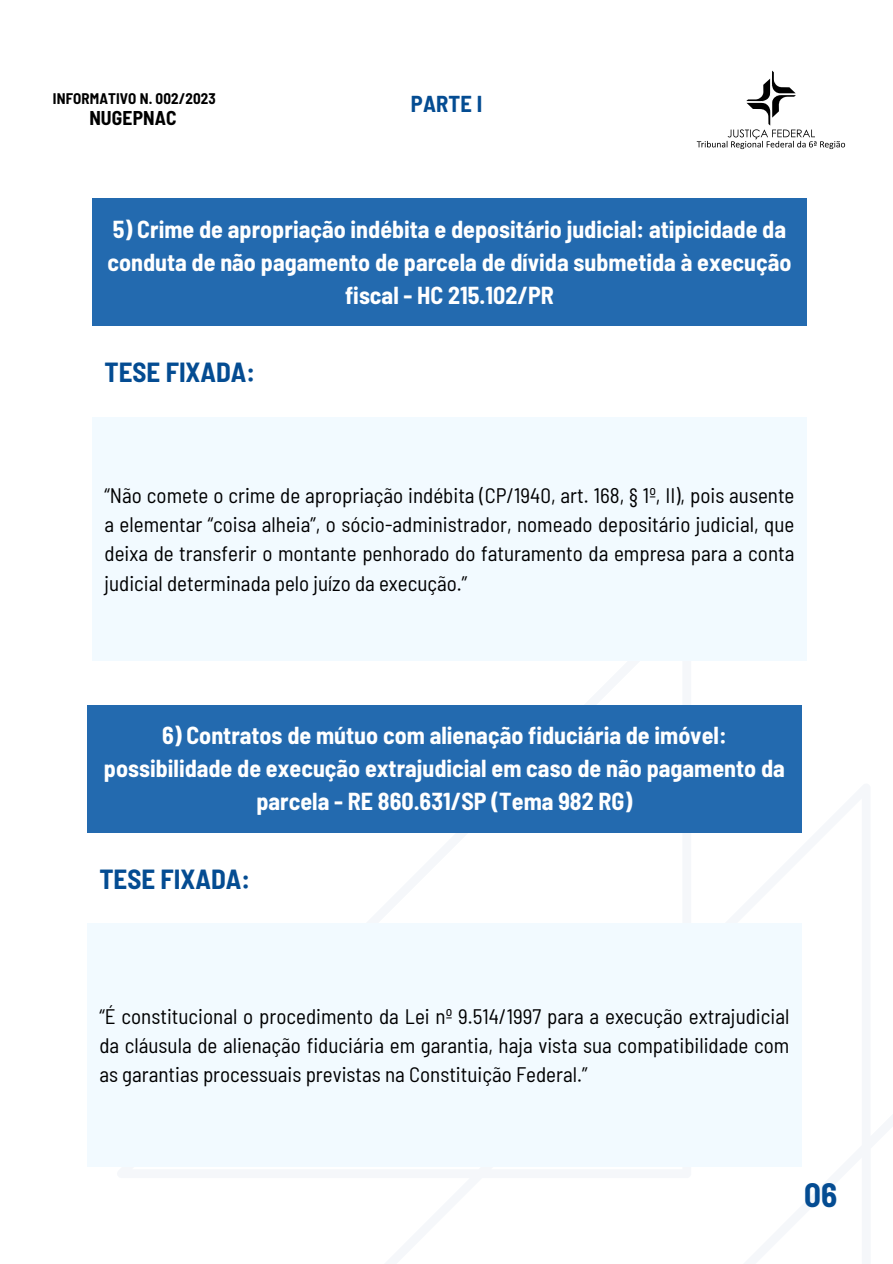
<style>
.page{position:relative;width:893px;height:1264px;background:#fff}
.page>*{position:absolute;margin:0;border:0;box-sizing:border-box;transform-origin:0 0}
.t1{font:700 semi-condensed 33px "Barlow";color:#044c92}
.t2{font:700 semi-condensed 27px "Barlow";color:#044c92}
.t3{font:700 semi-condensed 24px/32.7px "Barlow";color:#fff;text-align:center}
.t4{font:700 semi-condensed 22.5px "Barlow";letter-spacing:.005em;color:#044c92}
.t5{font:semi-condensed 21px/29.2px "Barlow";color:#000;text-align:justify}
.t6{font:700 semi-condensed 19.5px "Barlow";letter-spacing:.005em;color:#000}
.t7{font:700 semi-condensed 15px "Barlow";letter-spacing:.005em;color:#000}
</style>
<div class="page">
<div style="left:92px;top:199px;width:714px;height:127px;background:#236aaf"></div>
<div style="left:92px;top:417px;width:714px;height:244px;background:#f2faff"></div>
<div style="left:87px;top:705px;width:714px;height:127px;background:#236aaf"></div>
<div style="left:87px;top:923px;width:714px;height:244px;background:#f2faff"></div>
<svg style="left:696px;top:71px;width:149px;height:78px"></svg>
<p class="t7" style="left:53px;top:89px;width:164px">INFORMATIVO N. 002/2023</p>
<p class="t4" style="left:411px;top:89px;width:73px">PARTE I</p>
<p class="t6" style="left:89px;top:105px;width:89px">NUGEPNAC</p>
<p class="t3" style="left:107px;top:212px;width:685px">5) Crime de apropriação indébita e depositário judicial: atipicidade da conduta de não pagamento de parcela de dívida submetida à execução fiscal - HC 215.102/PR</p>
<p class="t2" style="left:104px;top:355px;width:152px">TESE FIXADA:</p>
<p class="t5" style="left:104px;top:480px;width:691px">“Não comete o crime de apropriação indébita (CP/1940, art. 168, § 1º, II), pois ausente a elementar “coisa alheia”, o sócio-administrador, nomeado depositário judicial, que deixa de transferir o montante penhorado do faturamento da empresa para a conta judicial determinada pelo juízo da execução.”</p>
<p class="t3" style="left:104px;top:718px;width:682px">6) Contratos de mútuo com alienação fiduciária de imóvel: possibilidade de execução extrajudicial em caso de não pagamento da parcela - RE 860.631/SP (Tema 982 RG)</p>
<p class="t2" style="left:99px;top:861px;width:152px">TESE FIXADA:</p>
<p class="t5" style="left:99px;top:1000px;width:691px">“É constitucional o procedimento da Lei nº 9.514/1997 para a execução extrajudicial da cláusula de alienação fiduciária em garantia, haja vista sua compatibilidade com as garantias processuais previstas na Constituição Federal.”</p>
<p class="t1" style="left:804px;top:1173px;width:35px">06</p>
</div>
